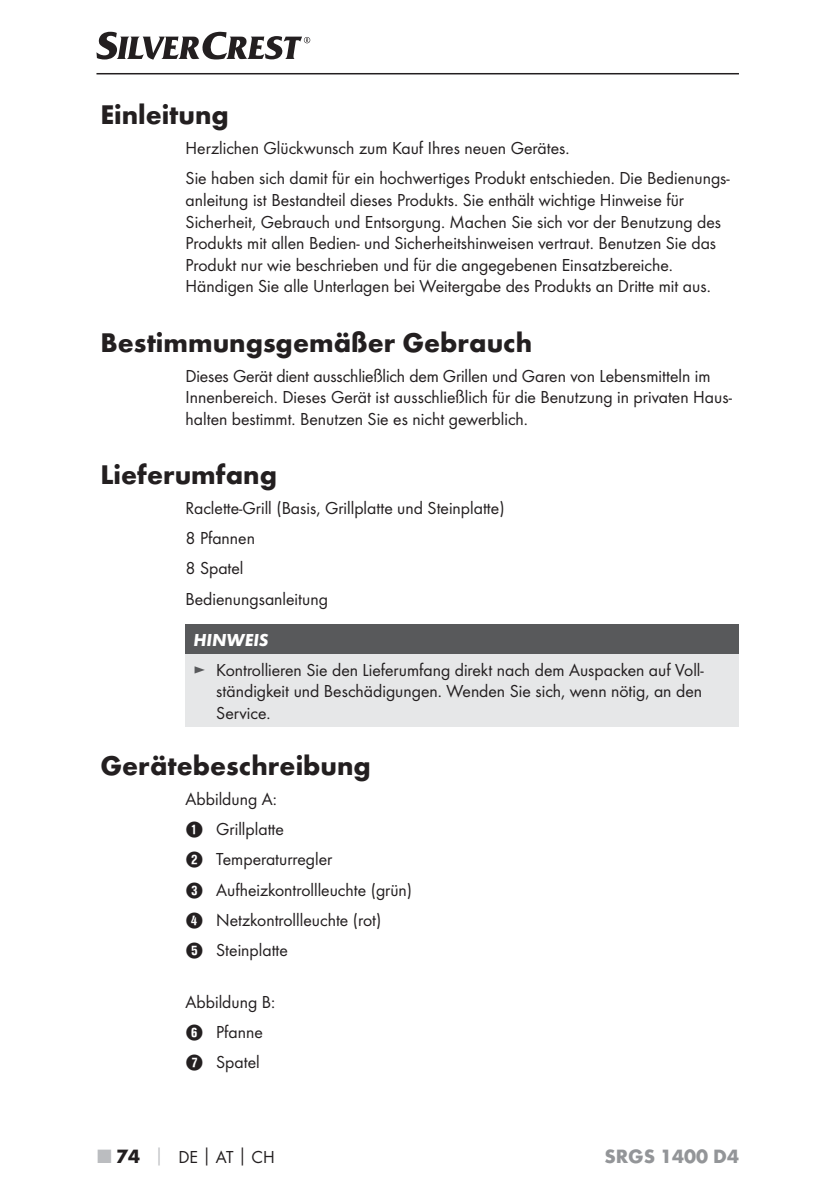
<style>
.page{position:relative;width:840px;height:1191px;background:#fff}
.page>*{position:absolute;margin:0;border:0;box-sizing:border-box;transform-origin:0 0}
.t1{font:700 28px "Futura";color:#231f20}
.t2{font:700 20px "Futura";color:#939598}
.t3{font:18px/30px "Futura Boo";color:#231f20}
.t4{font:italic 700 18px "Futura";color:#fff}
.s1{color:#58595b}
.s2{font-family:"Hako PI Nummern"}
.s3{font-family:"Futura";font-weight:700;font-size:20px;color:#bbbdc0}
.s4{font-family:"Futura";font-weight:700;font-size:20px}
.s5{font-family:"Futura";font-weight:700;color:#bbbdc0}
.s6{font-family:"Futura";font-weight:700}
</style>
<div class="page">
<hr style="left:96px;top:73px;width:642px;height:1px;background:#231f20">
<svg style="left:96px;top:32px;width:214px;height:28px"></svg>
<div style="left:185px;top:624px;width:553px;height:30px;background:#58595b"></div>
<div style="left:185px;top:654px;width:553px;height:73px;background:#e6e7e8"></div>
<h1 class="t1" style="left:100px;top:104px;width:130px">Einleitung</h1>
<p class="t3" style="left:185px;top:134px;width:545px">Herzlichen Glückwunsch zum Kauf Ihres neuen Gerätes.<br>Sie haben sich damit für ein hochwertiges Produkt entschieden. Die Bedienungs-</p>
<p class="t3" style="left:185px;top:190px;width:537px;line-height:21.6px">anleitung ist Bestandteil dieses Produkts. Sie enthält wichtige Hinweise für Sicherheit, Gebrauch und Entsorgung. Machen Sie sich vor der Benutzung des Produkts mit allen Bedien- und Sicherheitshinweisen vertraut. Benutzen Sie das Produkt nur wie beschrieben und für die angegebenen Einsatzbereiche.<br>Händigen Sie alle Unterlagen bei Weitergabe des Produkts an Dritte mit aus.</p>
<h1 class="t1" style="left:100px;top:331px;width:433px">Bestimmungsgemäßer Gebrauch</h1>
<p class="t3" style="left:185px;top:366px;width:547px;line-height:21.6px">Dieses Gerät dient ausschließlich dem Grillen und Garen von Lebensmitteln im<br>Innenbereich. Dieses Gerät ist ausschließlich für die Benutzung in privaten Haus&shy;halten bestimmt. Benutzen Sie es nicht gewerblich.</p>
<h1 class="t1" style="left:100px;top:464px;width:178px">Lieferumfang</h1>
<p class="t3" style="left:185px;top:494px;width:320px">Raclette-Grill (Basis, Grillplatte und Steinplatte)<br>8 Pfannen<br>8 Spatel<br>Bedienungsanleitung</p>
<p class="t4" style="left:193px;top:634px;width:76px">HINWEIS</p>
<p class="t3" style="left:216px;top:660px;width:488px;line-height:21.6px;text-align:justify;text-indent:-23px"><span class="s1">►</span> Kontrollieren Sie den Lieferumfang direkt nach dem Auspacken auf Voll&shy;ständigkeit und Beschädigungen. Wenden Sie sich, wenn nötig, an den Service.</p>
<h1 class="t1" style="left:100px;top:755px;width:272px">Gerätebeschreibung</h1>
<p class="t3" style="left:185px;top:785px;width:228px">Abbildung A:<br><span class="s2">1</span> Grillplatte<br><span class="s2">2</span> Temperaturregler<br><span class="s2">3</span> Aufheizkontrollleuchte (grün)<br><span class="s2">4</span> Netzkontrollleuchte (rot)<br><span class="s2">5</span> Steinplatte</p>
<p class="t3" style="left:185px;top:987px;width:91px">Abbildung B:<br><span class="s2">6</span> Pfanne<br><span class="s2">7</span> Spatel</p>
<p class="t3" style="left:98px;top:1142px;width:178px"><span class="s3">■</span> <span class="s4">74</span> <span class="s5">│</span> DE<span class="s6">│</span>AT<span class="s6">│</span>CH</p>
<p class="t2" style="left:604px;top:1148px;width:136px">SRGS 1400 D4</p>
</div>
